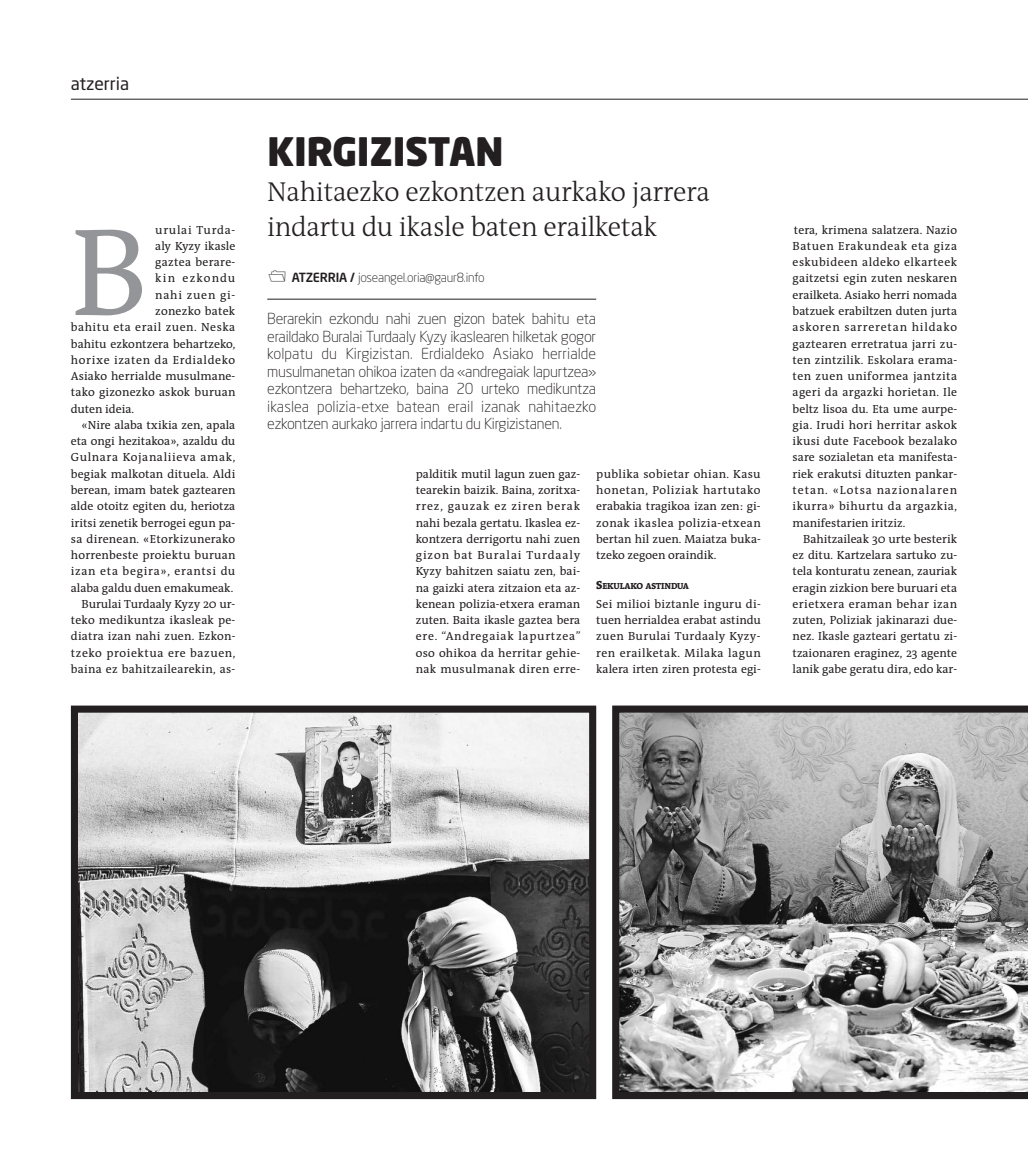
<style>
.page{position:relative;width:1028px;height:1170px;background:#fff}
.page>*{position:absolute;margin:0;border:0;box-sizing:border-box;transform-origin:0 0}
.t1{font:125.62px "The Antiqua B5";color:#939598}
.t2{font:900 38.75px "Neo Sans";letter-spacing:-.015em;color:#231f20}
.t3{font:300 27.5px/35px "The Antiqua B3";letter-spacing:-.015em;color:#231f20}
.t4{font:17.5px "Neo Sans";color:#231f20}
.t5{font:300 15px/17.5px "Neo Sans";letter-spacing:-.02em;color:#231f20;text-align:justify}
.t6{font:300 12.5px "Neo Sans";letter-spacing:-.02em;color:#231f20}
.t7{font:11.88px/16.2px "The Antiqua B5";letter-spacing:.01em;color:#231f20;text-align:justify}
.t8{font:11.88px "The Antiqua B5";letter-spacing:.06em;color:#231f20}
.t9{font:11.88px "The Antiqua B5";letter-spacing:.04em;color:#231f20}
.t10{font:11.88px "The Antiqua B5";letter-spacing:.05em;color:#231f20}
.t11{font:11.88px "The Antiqua B5";letter-spacing:.055em;color:#231f20}
.t12{font:11.88px "The Antiqua B5";letter-spacing:.045em;color:#231f20}
.t13{font:11.88px "The Antiqua B5";letter-spacing:.065em;color:#231f20}
.t14{font:11.88px "The Antiqua B5";letter-spacing:.1em;color:#231f20}
.t15{font:8.88px "The Antiqua B8 c Extra Bold Caps";letter-spacing:-.02em;color:#231f20}
.s1{font-weight:500}
.s2{font-size:11.88px}
</style>
<div class="page">
<hr style="left:71px;top:99px;width:957px;height:1px;background:#231f20">
<img style="left:79px;top:713px;width:509px;height:377px">
<div style="left:71px;top:705px;width:525px;height:393px;border:7px solid #231f20"></div>
<svg style="left:612px;top:705px;width:416px;height:393px;background:#999898"></svg>
<hr style="left:267px;top:299px;width:329px;height:1px;background:#231f20">
<h3 class="t4" style="left:71px;top:77px;width:60px">atzerria</h3>
<p class="t8" style="left:155px;top:225px;width:82px">urulai Turda-</p>
<p class="t7" style="left:155px;top:239px;width:82px">aly Kyzy ikasle</p>
<p class="t7" style="left:155px;top:255px;width:82px">gaztea berare-</p>
<p class="t14" style="left:155px;top:274px;width:82px">kin ezkondu</p>
<p class="t13" style="left:155px;top:291px;width:82px">nahi zuen gi-</p>
<p class="t7" style="left:155px;top:304px;width:82px">zonezko batek</p>
<p class="t9" style="left:71px;top:323px;width:166px">bahitu eta erail zuen. Neska</p>
<p class="t7" style="left:71px;top:337px;width:166px">bahitu ezkontzera behartzeko,</p>
<p class="t10" style="left:71px;top:356px;width:166px">horixe izaten da Erdialdeko</p>
<p class="t7" style="left:71px;top:369px;width:166px">Asiako herrialde musulmane-</p>
<p class="t7" style="left:71px;top:385px;width:166px">tako gizonezko askok buruan</p>
<p class="t7" style="left:71px;top:402px;width:65px">duten ideia.</p>
<p class="t7" style="left:81px;top:418px;width:155px">«Nire alaba txikia zen, apala</p>
<p class="t7" style="left:71px;top:434px;width:166px">eta ongi hezitakoa», azaldu du</p>
<p class="t11" style="left:71px;top:453px;width:166px">Gulnara Kojanaliieva amak,</p>
<p class="t7" style="left:71px;top:467px;width:166px">begiak malkotan dituela. Aldi</p>
<p class="t7" style="left:71px;top:483px;width:166px">berean, imam batek gaztearen</p>
<p class="t7" style="left:71px;top:499px;width:166px">alde otoitz egiten du, heriotza</p>
<p class="t7" style="left:71px;top:516px;width:166px">iritsi zenetik berrogei egun pa-</p>
<p class="t7" style="left:71px;top:532px;width:166px">sa direnean. «Etorkizunerako</p>
<p class="t7" style="left:71px;top:548px;width:166px">horrenbeste proiektu buruan</p>
<p class="t8" style="left:71px;top:567px;width:166px">izan eta begira», erantsi du</p>
<p class="t7" style="left:71px;top:581px;width:164px">alaba galdu duen emakumeak.</p>
<p class="t7" style="left:81px;top:597px;width:155px">Burulai Turdaaly Kyzy 20 ur-</p>
<p class="t7" style="left:71px;top:613px;width:166px">teko medikuntza ikasleak pe-</p>
<p class="t7" style="left:71px;top:629px;width:166px">diatra izan nahi zuen. Ezkon-</p>
<p class="t12" style="left:71px;top:648px;width:166px">tzeko proiektua ere bazuen,</p>
<p class="t7" style="left:71px;top:662px;width:166px">baina ez bahitzailearekin, as-</p>
<h1 class="t1" style="left:71px;top:230px;width:78px">B</h1>
<h2 class="t2" style="left:267px;top:136px;width:238px">KIRGIZISTAN</h2>
<h3 class="t3" style="left:267px;top:177px;width:444px">Nahitaezko ezkontzen aurkako jarrera indartu du ikasle baten erailketak</h3>
<p class="t6" style="left:292px;top:273px;width:194px"><span class="s1">ATZERRIA /</span> joseangel.oria@gaur8.info</p>
<p class="t5" style="left:267px;top:311px;width:330px">Berarekin ezkondu nahi zuen gizon batek bahitu eta eraildako Buralai Turdaaly Kyzy ikaslearen hilketak gogor kolpatu du Kirgizistan. Erdialdeko Asiako herrialde musulmanetan ohikoa izaten da «andregaiak lapurtzea» ezkontzera behartzeko, baina 20 urteko medikuntza ikaslea polizia-etxe batean erail izanak nahitaezko ezkontzen aurkako jarrera indartu du Kirgizistanen.</p>
<p class="t7" style="left:416px;top:467px;width:166px">palditik mutil lagun zuen gaz&shy;tearekin baizik. Baina, zoritxa&shy;rrez, gauzak ez ziren berak nahi bezala gertatu. Ikaslea ez&shy;kontzera derrigortu nahi zuen gizon bat Buralai Turdaaly Kyzy bahitzen saiatu zen, bai&shy;na gaizki atera zitzaion eta az&shy;kenean polizia-etxera eraman zuten. Baita ikasle gaztea bera ere. “Andregaiak lapurtzea” oso ohikoa da herritar gehie&shy;nak musulmanak diren erre-</p>
<p class="t7" style="left:596px;top:467px;width:166px">publika sobietar ohian. Kasu honetan, Poliziak hartutako erabakia tragikoa izan zen: gi&shy;zonak ikaslea polizia-etxean bertan hil zuen. Maiatza buka&shy;tzeko zegoen oraindik.</p>
<p class="t15" style="left:596px;top:583px;width:94px"><span class="s2">S</span>EKULAKO ASTINDUA</p>
<p class="t7" style="left:596px;top:597px;width:166px">Sei milioi biztanle inguru di&shy;tuen herrialdea erabat astindu zuen Burulai Turdaaly Kyzy&shy;ren erailketak. Milaka lagun kalera irten ziren protesta egi-</p>
<p class="t7" style="left:792px;top:223px;width:166px">tera, krimena salatzera. Nazio Batuen Erakundeak eta giza eskubideen aldeko elkarteek gaitzetsi egin zuten neskaren erailketa. Asiako herri nomada batzuek erabiltzen duten jurta askoren sarreretan hildako gaztearen erretratua jarri zu&shy;ten zintzilik. Eskolara erama&shy;ten zuen uniformea jantzita ageri da argazki horietan. Ile beltz lisoa du. Eta ume aurpe&shy;gia. Irudi hori herritar askok ikusi dute Facebook bezalako sare sozialetan eta manifesta&shy;riek erakutsi dituzten pankar&shy;tetan. «Lotsa nazionalaren ikurra» bihurtu da argazkia, manifestarien iritziz.</p>
<p class="t7" style="left:792px;top:532px;width:166px;text-indent:11px">Bahitzaileak 30 urte besterik ez ditu. Kartzelara sartuko zu&shy;tela konturatu zenean, zauriak eragin zizkion bere buruari eta erietxera eraman behar izan zuten, Poliziak jakinarazi due&shy;nez. Ikasle gazteari gertatu zi&shy;tzaionaren eraginez, 23 agente lanik gabe geratu dira, edo kar-</p>
</div>
